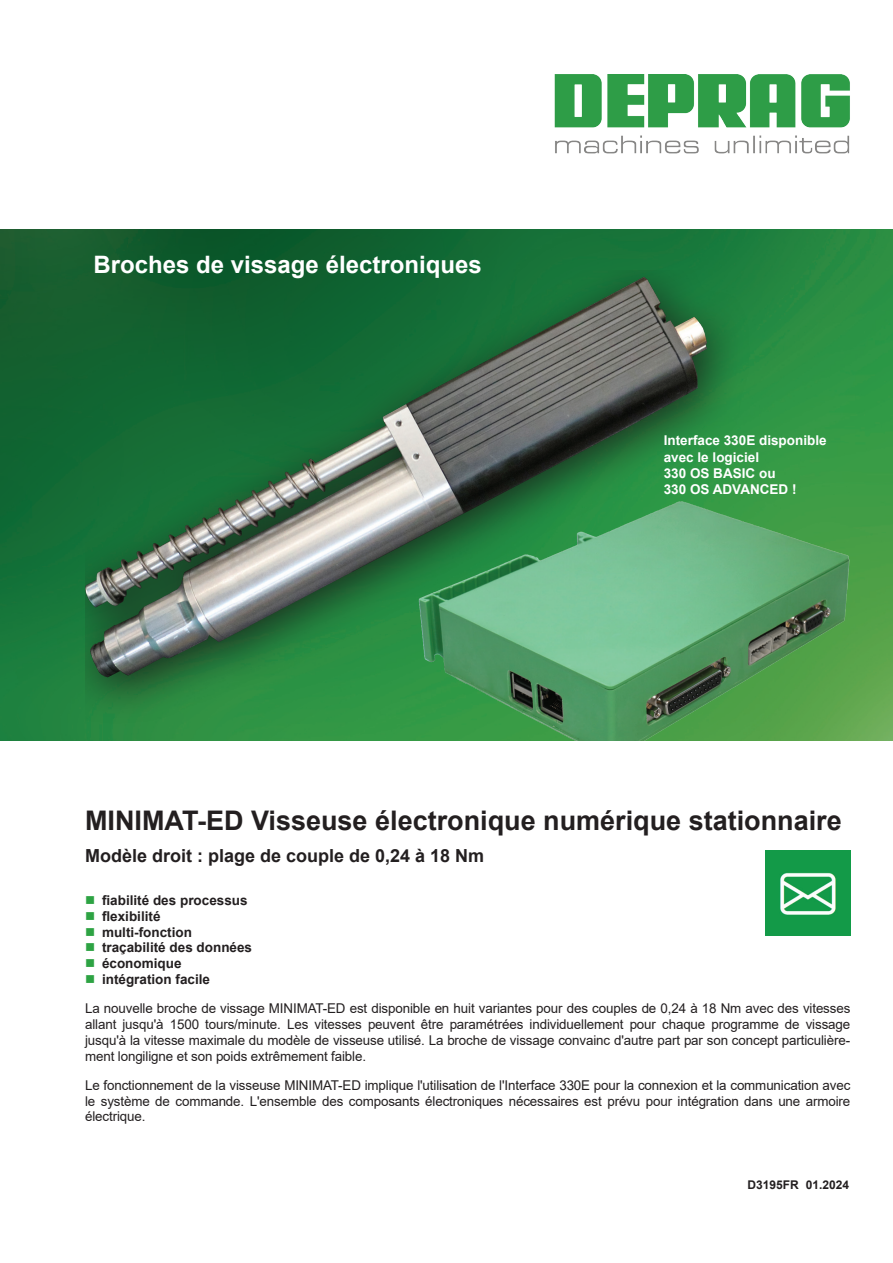
<style>
.page{position:relative;width:893px;height:1263px;background:#fff}
.page>*{position:absolute;margin:0;border:0;box-sizing:border-box;transform-origin:0 0}
.t1{font:700 27px "Arial";color:#231f20}
.t2{font:700 24px "Arial";color:#fff}
.t3{font:700 18px "Arial";color:#231f20}
.t4{font:13.5px/15.9px "Arial";letter-spacing:-.01em;color:#231f20;text-align:justify}
.t5{font:700 13.5px "Arial";color:#231f20}
.t6{font:700 13.5px/16.2px "Arial";color:#fff}
.t7{font:700 12px "Arial";color:#231f20}
.s1{color:#2da343}
.s2{font-weight:700}
</style>
<div class="page">
<img style="left:0;top:230px;width:893px;height:510px">
<img style="left:554px;top:74px;width:296px;height:80px">
<img style="left:85px;top:270px;width:765px;height:470px">
<img style="left:765px;top:851px;width:85px;height:85px">
<h2 class="t2" style="left:94px;top:248px;width:390px">Broches de vissage électroniques</h2>
<p class="t6" style="left:664px;top:433px;width:164px">Interface 330E disponible avec le logiciel<br>330 OS BASIC ou<br>330 OS ADVANCED !</p>
<h1 class="t1" style="left:85px;top:801px;width:758px">MINIMAT-ED Visseuse électronique numérique stationnaire</h1>
<h3 class="t3" style="left:85px;top:843px;width:401px">Modèle droit : plage de couple de 0,24 à 18 Nm</h3>
<p class="t5" style="left:85px;top:890px;width:164px"><span class="s1">■</span> fiabilité des processus</p>
<p class="t5" style="left:85px;top:906px;width:77px"><span class="s1">■</span> flexibilité</p>
<p class="t5" style="left:85px;top:922px;width:109px"><span class="s1">■</span> multi-fonction</p>
<p class="t5" style="left:85px;top:938px;width:169px"><span class="s1">■</span> traçabilité des données</p>
<p class="t5" style="left:85px;top:954px;width:98px"><span class="s1">■</span> économique</p>
<p class="t4" style="left:85px;top:965px;width:767px;line-height:28.7px"><span class="s1">■</span> <span class="s2">intégration facile<br></span>La nouvelle broche de vissage MINIMAT-ED est disponible en huit variantes pour des couples de 0,24 à 18 Nm avec des vitesses</p>
<p class="t4" style="left:85px;top:1016px;width:767px">allant jusqu'à 1500 tours/minute. Les vitesses peuvent être paramétrées individuellement pour chaque programme de vissage jusqu'à la vitesse maximale du modèle de visseuse utilisé. La broche de vissage convainc d'autre part par son concept particulière&shy;ment longiligne et son poids extrêmement faible.</p>
<p class="t4" style="left:85px;top:1077px;width:767px">Le fonctionnement de la visseuse MINIMAT-ED implique l'utilisation de l'Interface 330E pour la connexion et la communication avec le système de commande. L'ensemble des composants électroniques nécessaires est prévu pour intégration dans une armoire électrique.</p>
<p class="t7" style="left:748px;top:1176px;width:103px">D3195FR 01.2024</p>
</div>
